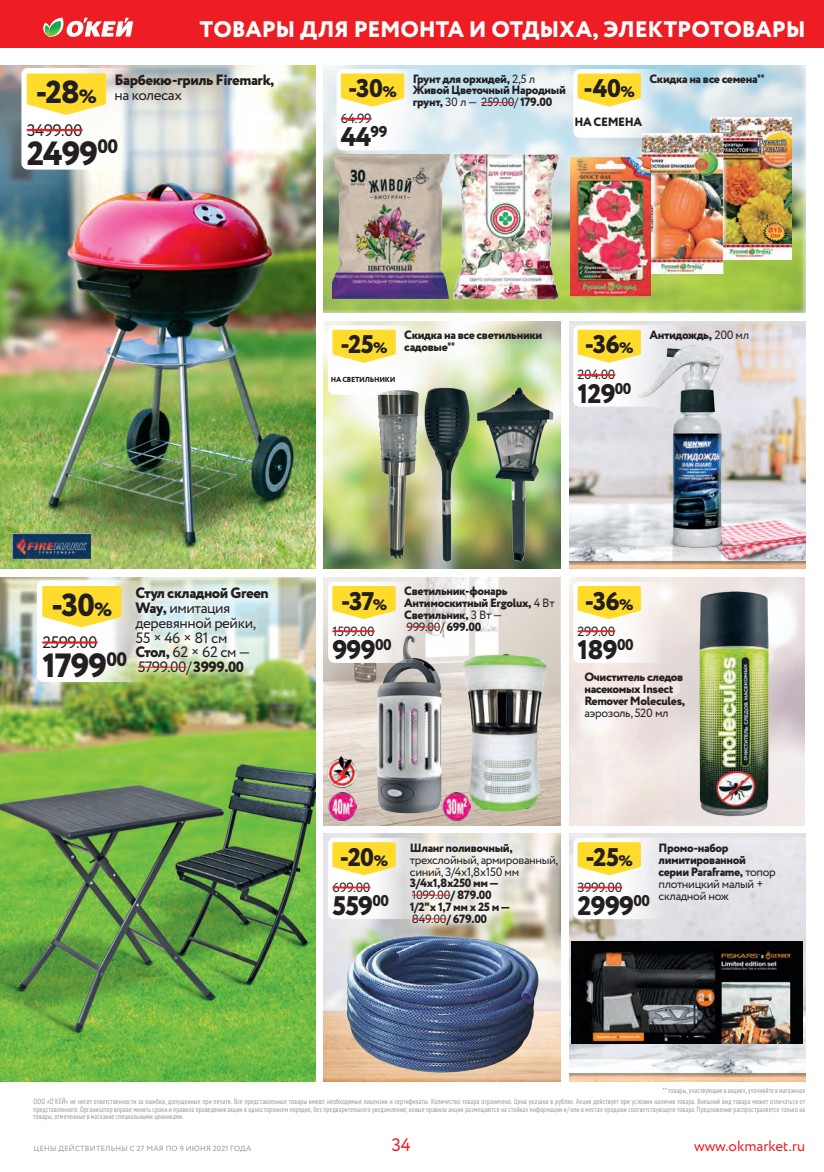
<style>
.page{position:relative;width:824px;height:1172px;background:#fff}
.page>*{position:absolute;margin:0;border:0;box-sizing:border-box;transform-origin:0 0}
.t1{font:800 33.6px "Circe";letter-spacing:-.03em;color:#231f20}
.t2{font:800 31.8px "Circe";color:#231f20}
.t3{font:800 26.85px "Circe";letter-spacing:-.03em;color:#231f20}
.t4{font:800 25.5px "Circe";letter-spacing:-.03em;color:#231f20}
.t5{font:800 22.5px "Circe";color:#fff}
.t6{font:18px "Circe";color:#ee1d23}
.t7{font:16.65px "Circe";letter-spacing:-.03em;color:#231f20}
.t8{font:15px/14.9px "Circe";letter-spacing:-.03em;color:#231f20}
.t9{font:800 15px "Circe";letter-spacing:-.03em;color:#231f20}
.t10{font:15px "Circe";color:#ee1d23}
.t11{font:13.35px "Circe";letter-spacing:-.03em;color:#231f20}
.t12{font:800 12px/11.9px "Circe";letter-spacing:-.03em;color:#231f20}
.t13{font:12px/12px "Circe";letter-spacing:-.03em;color:#231f20}
.t14{font:condensed 7.5px/10.6px "PT Sans";letter-spacing:.03em;color:#939598;text-align:right;scale:.9 1}
.t15{font:7.5px "Circe";letter-spacing:.03em;color:#939598}
.t16{font:800 7.2px "Circe";letter-spacing:-.03em;color:#231f20}
.s1{font-size:19.2px}
.s2{font-size:15.3px}
.s3{font-weight:400}
.s4{font-family:"PT Sans";font-weight:700;font-stretch:condensed}
.s5{font-weight:800}
</style>
<div class="page">
<img style="left:324px;top:834px;width:236px;height:247px">
<img style="left:569px;top:834px;width:236px;height:247px">
<img style="left:569px;top:321px;width:236px;height:248px">
<img style="left:324px;top:577px;width:236px;height:248px">
<img style="left:324px;top:321px;width:236px;height:248px">
<img style="left:0;top:577px;width:315px;height:504px">
<img style="left:324px;top:65px;width:481px;height:248px">
<svg style="left:37px;top:580px;width:122px;height:102px"></svg>
<hr style="left:42px;top:641px;width:55px;height:2px;background:#ee1d23">
<svg style="left:42px;top:586px;width:79px;height:41px;background:#fedf44"></svg>
<div style="left:126px;top:577px;width:151px;height:107px;background:#fff;opacity:.75"></div>
<hr style="left:138px;top:667px;width:49px;height:1px;background:#ee1d23">
<img style="left:709px;top:118px;width:81px;height:141px">
<img style="left:640px;top:133px;width:87px;height:141px">
<img style="left:570px;top:156px;width:80px;height:140px">
<svg style="left:573px;top:69px;width:97px;height:69px"></svg>
<svg style="left:577px;top:74px;width:63px;height:32px;background:#fedf44"></svg>
<img style="left:332px;top:149px;width:122px;height:154px">
<img style="left:452px;top:153px;width:106px;height:148px">
<svg style="left:336px;top:69px;width:98px;height:81px"></svg>
<hr style="left:341px;top:118px;width:30px;height:2px;background:#ee1d23">
<svg style="left:341px;top:74px;width:63px;height:32px;background:#fedf42"></svg>
<hr style="left:481px;top:102px;width:33px;height:1px;background:#ee1d23">
<img style="left:346px;top:936px;width:192px;height:136px">
<svg style="left:328px;top:838px;width:98px;height:81px"></svg>
<hr style="left:332px;top:886px;width:38px;height:2px;background:#ee1d23">
<svg style="left:332px;top:842px;width:63px;height:33px;background:#fedf45"></svg>
<div style="left:401px;top:833px;width:165px;height:101px;background:#fff;opacity:.75"></div>
<hr style="left:412px;top:895px;width:38px;height:1px;background:#ee1d23">
<hr style="left:412px;top:918px;width:34px;height:1px;background:#ee1d23">
<img style="left:571px;top:941px;width:231px;height:103px">
<div style="left:573px;top:838px;width:97px;height:81px;background:linear-gradient(to right,#fff,#e8e8ed);border-radius:6px"></div>
<hr style="left:577px;top:886px;width:45px;height:2px;background:#ee1d23">
<svg style="left:577px;top:842px;width:63px;height:33px;background:#fee046"></svg>
<img style="left:679px;top:578px;width:110px;height:242px">
<svg style="left:573px;top:581px;width:97px;height:82px"></svg>
<hr style="left:577px;top:630px;width:38px;height:2px;background:#ee1d23">
<svg style="left:577px;top:586px;width:63px;height:33px;background:#fee046"></svg>
<img style="left:610px;top:325px;width:171px;height:237px">
<svg style="left:573px;top:325px;width:97px;height:82px"></svg>
<hr style="left:577px;top:374px;width:38px;height:2px;background:#ee1d23">
<svg style="left:577px;top:330px;width:63px;height:33px;background:#fee048"></svg>
<img style="left:371px;top:631px;width:73px;height:186px">
<img style="left:457px;top:649px;width:92px;height:165px">
<svg style="left:328px;top:581px;width:98px;height:82px"></svg>
<hr style="left:332px;top:630px;width:42px;height:2px;background:#ee1d23">
<svg style="left:332px;top:586px;width:63px;height:33px;background:#fee046"></svg>
<hr style="left:406px;top:626px;width:34px;height:1px;background:#ee1d23">
<img style="left:328px;top:792px;width:28px;height:28px">
<img style="left:442px;top:792px;width:28px;height:28px">
<img style="left:326px;top:754px;width:32px;height:34px">
<img style="left:0;top:65px;width:315px;height:504px">
<svg style="left:21px;top:68px;width:123px;height:102px"></svg>
<hr style="left:27px;top:129px;width:56px;height:2px;background:#ee1d23">
<svg style="left:27px;top:74px;width:79px;height:41px;background:#fee046"></svg>
<img style="left:13px;top:533px;width:78px;height:25px">
<img style="left:420px;top:384px;width:52px;height:182px">
<img style="left:475px;top:384px;width:84px;height:178px">
<img style="left:372px;top:395px;width:50px;height:167px">
<svg style="left:328px;top:325px;width:98px;height:70px"></svg>
<svg style="left:332px;top:330px;width:63px;height:33px;background:#fee047"></svg>
<div style="left:0;top:0;width:152px;height:48px;background:#ee1d23"></div>
<svg style="left:43px;top:17px;width:90px;height:20px"></svg>
<div style="left:152px;top:0;width:671px;height:48px;background:#ee1d23"></div>
<h3 class="t5" style="left:200px;top:14px;width:607px">ТОВАРЫ ДЛЯ РЕМОНТА И ОТДЫХА, ЭЛЕКТРОТОВАРЫ</h3>
<h3 class="t5" style="left:570px;top:14px;width:236px">НАЗВАНИЕ РАЗДЕЛА</h3>
<h2 class="t2" style="left:36px;top:71px;width:63px">-28<span class="s1">%</span></h2>
<h3 class="t9" style="left:114px;top:70px;width:161px">Барбекю-гриль Firemark,</h3>
<h3 class="t8" style="left:114px;top:88px;width:69px">на колесах</h3>
<h3 class="t7" style="left:27px;top:119px;width:57px">3499.00</h3>
<h1 class="t1" style="left:27px;top:130px;width:93px">2499<sup>00</sup></h1>
<h3 class="t4" style="left:348px;top:71px;width:50px">-30<span class="s2">%</span></h3>
<h3 class="t12" style="left:412px;top:73px;width:154px">Грунт для орхидей, <span class="s3">2,5 л<br></span>Живой Цветочный Народный грунт, <span class="s3">30 л — 259.00/</span> 179.00</h3>
<h3 class="t11" style="left:341px;top:110px;width:32px">64.99</h3>
<h3 class="t3" style="left:341px;top:119px;width:48px">44<sup>99</sup></h3>
<h3 class="t4" style="left:583px;top:71px;width:53px">-40<span class="s2">%</span></h3>
<h3 class="t12" style="left:649px;top:73px;width:117px">Скидка на все семена<span class="s4">**</span></h3>
<h3 class="t12" style="left:574px;top:117px;width:69px">НА СЕМЕНА</h3>
<h3 class="t4" style="left:340px;top:327px;width:49px">-25<span class="s2">%</span></h3>
<h3 class="t12" style="left:404px;top:330px;width:139px">Скидка на все светильники садовые<span class="s4">**</span></h3>
<p class="t16" style="left:330px;top:374px;width:66px">НА СВЕТИЛЬНИКИ</p>
<h3 class="t4" style="left:584px;top:327px;width:50px">-36<span class="s2">%</span></h3>
<h3 class="t12" style="left:649px;top:330px;width:101px">Антидождь, <span class="s3">200 мл</span></h3>
<h3 class="t11" style="left:577px;top:366px;width:39px">204.00</h3>
<h3 class="t3" style="left:577px;top:375px;width:55px">129<sup>00</sup></h3>
<h2 class="t2" style="left:51px;top:583px;width:62px">-30<span class="s1">%</span></h2>
<h3 class="t8" style="left:135px;top:585px;width:135px"><span class="s5">Стул складной Green<br>Way,</span> имитация деревянной рейки,<br>55 × 46 × 81 см<br><span class="s5">Стол,</span> 62 × 62 см —<br>5799.00/<span class="s5">3999.00</span></h3>
<h3 class="t7" style="left:42px;top:631px;width:57px">2599.00</h3>
<h1 class="t1" style="left:42px;top:643px;width:86px">1799<sup>00</sup></h1>
<h3 class="t4" style="left:341px;top:584px;width:48px">-37<span class="s2">%</span></h3>
<h3 class="t12" style="left:404px;top:586px;width:152px">Светильник-фонарь<br>Антимоскитный Ergolux, <span class="s3">4 Вт<br></span>Светильник, <span class="s3">3 Вт —<br>999.00/</span> 699.00</h3>
<h3 class="t11" style="left:332px;top:622px;width:44px">1599.00</h3>
<h3 class="t4" style="left:584px;top:584px;width:50px">-36<span class="s2">%</span></h3>
<h3 class="t11" style="left:577px;top:622px;width:39px">299.00</h3>
<h3 class="t3" style="left:332px;top:631px;width:61px">999<sup>00</sup></h3>
<h3 class="t3" style="left:577px;top:631px;width:58px">189<sup>00</sup></h3>
<h3 class="t12" style="left:584px;top:671px;width:102px">Очиститель следов насекомых Insect<br>Remover Molecules,</h3>
<h3 class="t13" style="left:584px;top:707px;width:86px">аэрозоль, 520 мл</h3>
<h3 class="t4" style="left:340px;top:840px;width:50px">-20<span class="s2">%</span></h3>
<h3 class="t12" style="left:409px;top:842px;width:104px">Шланг поливочный,</h3>
<h3 class="t13" style="left:409px;top:854px;width:150px">трехслойный, армированный, синий, 3/4х1,8х150 мм</h3>
<h3 class="t12" style="left:409px;top:878px;width:102px">3/4х1,8х250 мм —<br><span class="s3">1099.00</span>/ 879.00<br>1/2"х 1,7 мм х 25 м —<br><span class="s3">849.00</span>/ 679.00</h3>
<h3 class="t11" style="left:332px;top:878px;width:39px">699.00</h3>
<h3 class="t3" style="left:332px;top:888px;width:58px">559<sup>00</sup></h3>
<h3 class="t4" style="left:585px;top:840px;width:49px">-25<span class="s2">%</span></h3>
<h3 class="t12" style="left:658px;top:842px;width:119px">Промо-набор лимитированной серии Paraframе, <span class="s3">топор плотницкий малый + складной нож</span></h3>
<h3 class="t11" style="left:577px;top:878px;width:46px">3999.00</h3>
<h3 class="t3" style="left:577px;top:888px;width:74px">2999<sup>00</sup></h3>
<p class="t14" style="left:34px;top:1085px;width:858px">** товары, участвующие в акциях, уточняйте в магазинах<br>ООО «О´КЕЙ» не несет ответственности за ошибки, допущенные при печати. Все представленные товары имеют необходимые лицензии и сертификаты. Количество товара ограничено. Цена указана в рублях. Акция действует при условии наличия товара. Внешний вид товара может отличаться от</p>
<p class="t14" style="left:34px;top:1105px;width:858px;line-height:7.5px;text-align:left">представленного. Организатор вправе менять сроки и правила проведения акции в одностороннем порядке, без предварительного уведомления; новые правила акции размещаются на стойках информации и/или в местах продажи соответствующего товара. Предложение распространяется только на товары, отмеченные в магазине специальными ценниками.</p>
<p class="t15" style="left:34px;top:1143px;width:219px">ЦЕНЫ ДЕЙСТВИТЕЛЬНЫ с 27 мая по 9 и юня 2021 года</p>
<h3 class="t6" style="left:391px;top:1132px;width:21px">34</h3>
<h3 class="t10" style="left:693px;top:1136px;width:113px">www.okmarket.ru</h3>
</div>
